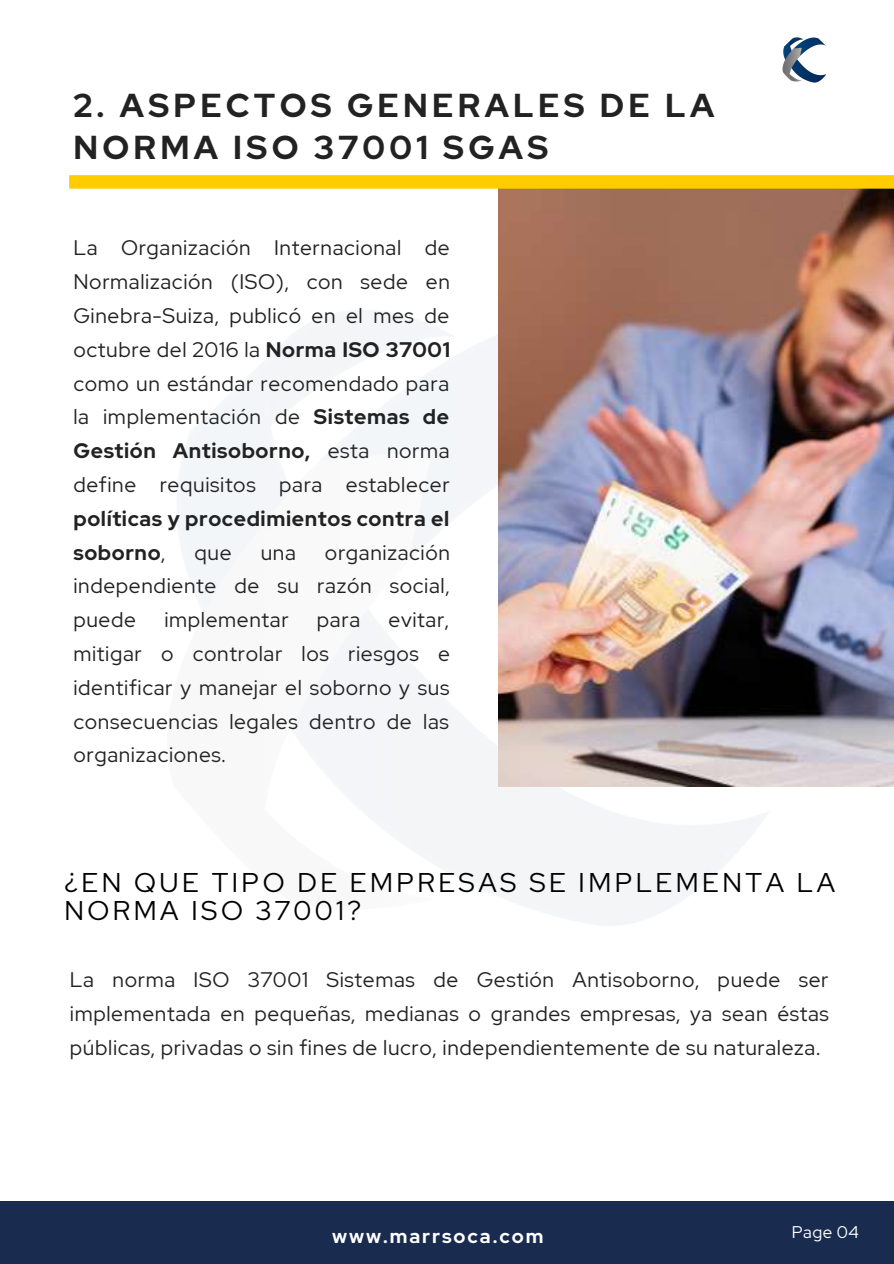
<style>
.page{position:relative;width:894px;height:1264px;background:#fff}
.page>*{position:absolute;margin:0;border:0;box-sizing:border-box;transform-origin:0 0}
.t1{font:700 33px/41.7px "Red Hat Display";letter-spacing:.13em;color:#222}
.t2{font:27px/28.2px "Red Hat Display";letter-spacing:.13em;color:#000}
.t3{font:21px/33.8px "Red Hat Display";letter-spacing:.03em;color:#222;text-align:justify}
.t4{font:700 21px/33.8px "Red Hat Display";letter-spacing:.03em;color:#222}
.t5{font:700 19.5px "Red Hat Display";letter-spacing:.1em;color:#fff}
.t6{font:16.8px "Red Hat Display";letter-spacing:.03em;color:#fff}
.s1{font-weight:700}
.s2{font-weight:400}
</style>
<div class="page">
<img style="left:177px;top:311px;width:671px;height:614px">
<img style="left:498px;top:189px;width:395px;height:597px">
<div style="left:0;top:1200px;width:893px;height:63px;background:#192c50"></div>
<div style="left:69px;top:175px;width:824px;height:14px;background:#fc0"></div>
<img style="left:782px;top:37px;width:45px;height:46px">
<h1 class="t1" style="left:73px;top:85px;width:642px">2. ASPECTOS GENERALES DE LA<br>NORMA ISO 37001 SGAS</h1>
<p class="t3" style="left:73px;top:231px;width:378px">La Organización Internacional de Normalización (ISO), con sede en Ginebra-Suiza, publicó en el mes de octubre del 2016 la <span class="s1">Norma ISO 37001 </span>como un estándar recomendado para la implementación de <span class="s1">Sistemas de Gestión Antisoborno,</span> esta norma define requisitos para establecer</p>
<p class="t4" style="left:73px;top:501px;width:377px">políticas y procedimientos contra el soborno<span class="s2">,</span></p>
<p class="t3" style="left:73px;top:535px;width:378px;text-indent:251px">organización independiente de su razón social, puede</p>
<p class="t3" style="left:194px;top:535px;width:39px">que</p>
<p class="t3" style="left:260px;top:535px;width:37px">una</p>
<p class="t3" style="left:164px;top:602px;width:126px">implementar</p>
<p class="t3" style="left:317px;top:602px;width:45px">para</p>
<p class="t3" style="left:73px;top:602px;width:378px;text-indent:315px">evitar, mitigar o controlar los riesgos e identificar y manejar el soborno y sus consecuencias legales dentro de las organizaciones.</p>
<p class="t2" style="left:64px;top:868px;width:772px">¿EN QUE TIPO DE EMPRESAS SE IMPLEMENTA LA<br>NORMA ISO 37001?</p>
<p class="t3" style="left:70px;top:962px;width:760px">La norma ISO 37001 Sistemas de Gestión Antisoborno, puede ser implementada en pequeñas, medianas o grandes empresas, ya sean éstas públicas, privadas o sin fines de lucro, independientemente de su naturaleza.</p>
<p class="t5" style="left:332px;top:1223px;width:213px">www.marrsoca.com</p>
<p class="t6" style="left:791px;top:1220px;width:69px">Page 04</p>
</div>
